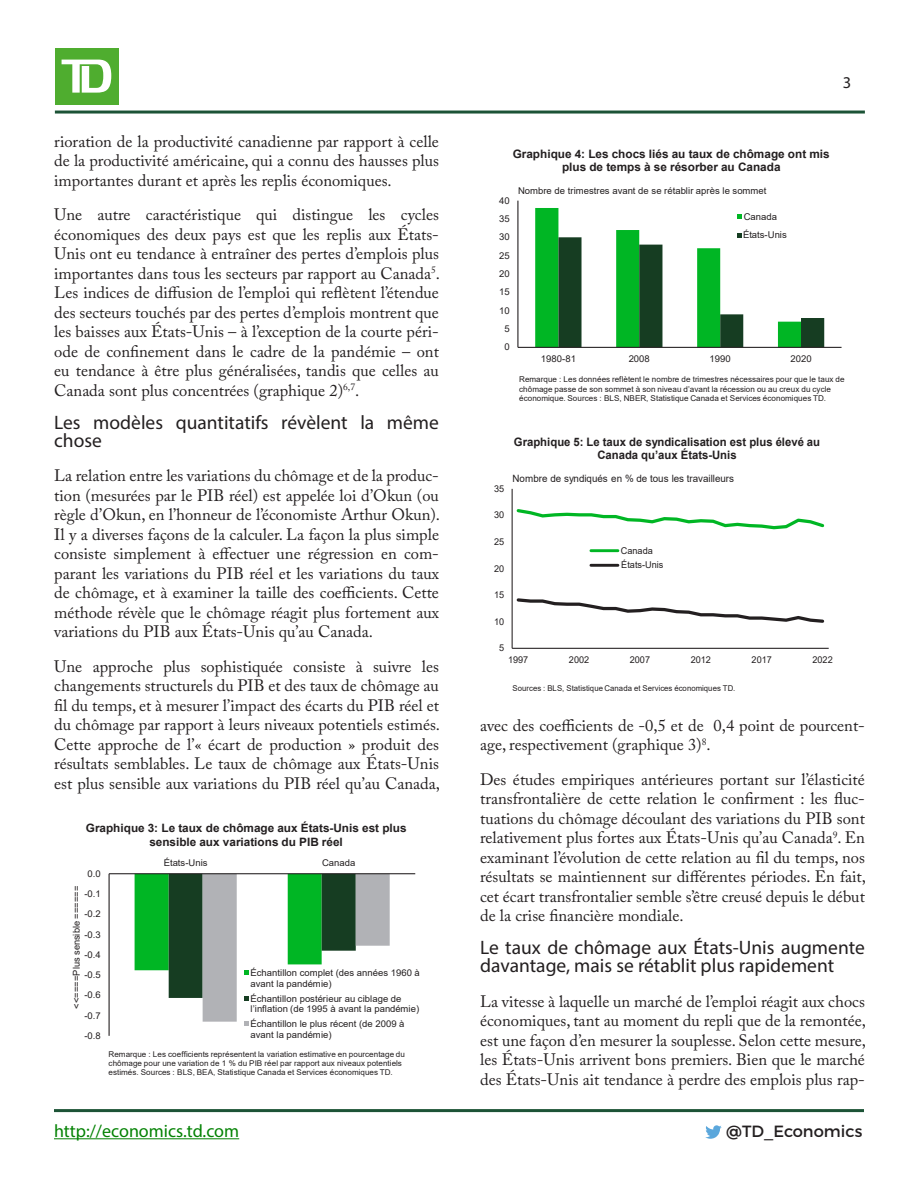
<style>
.page{position:relative;width:918px;height:1188px;background:#fff}
.page>*{position:absolute;margin:0;border:0;box-sizing:border-box;transform-origin:0 0}
.Subtitle{font:19.5px/18px "Myriad Pro";color:#231f20}
.t1{font:18px "Myriad Pro";color:#038203}
.Paragraph{font:16.5px/19.5px "Adobe Caslon Pro";color:#231f20;text-align:justify}
.t2{font:16.5px "Myriad Pro";color:#231f20}
.t3{font:16.2px "Montserrat";color:#231f20}
.t4{font:700 11.7px/13.2px "Arial";color:#231f20;text-align:center}
.t5{font:700 11.55px/13px "Arial";color:#231f20;text-align:center}
.t6{font:10.05px "Arial";letter-spacing:-.005em;color:#231f20}
.t7{font:9.45px "Arial";color:#231f20}
.t8{font:9.3px/10.6px "Arial";color:#231f20}
.t9{font:7.95px/9px "Arial";letter-spacing:.01em;color:#231f20}
</style>
<div class="page">
<hr style="left:55px;top:111px;width:810px;height:3px;background:#1c5336">
<div style="left:55px;top:48px;width:63px;height:57px;background:#4fad2f"></div>
<svg style="left:62px;top:60px;width:49px;height:33px"></svg>
<svg style="left:705px;top:1125px;width:17px;height:14px"></svg>
<hr style="left:54px;top:1138px;width:185px;height:1px;background:#038203">
<hr style="left:54px;top:1109px;width:810px;height:3px;background:#1c5336">
<hr style="left:109px;top:874px;width:1px;height:162px;background:#231f20">
<hr style="left:109px;top:873px;width:306px;height:1px;background:#231f20">
<svg style="left:135px;top:874px;width:255px;height:152px"></svg>
<hr style="left:517px;top:201px;width:1px;height:146px;background:#231f20">
<hr style="left:518px;top:347px;width:324px;height:1px;background:#231f20">
<svg style="left:535px;top:208px;width:289px;height:139px"></svg>
<div style="left:743px;top:229px;width:59px;height:19px;background:#fff"></div>
<hr style="left:512px;top:489px;width:1px;height:159px;background:#231f20">
<hr style="left:512px;top:648px;width:317px;height:1px;background:#231f20">
<svg style="left:516px;top:509px;width:309px;height:21px"></svg>
<svg style="left:516px;top:598px;width:309px;height:25px"></svg>
<hr style="left:591px;top:549px;width:27px;height:3px;background:#00b624">
<hr style="left:591px;top:564px;width:27px;height:3px;background:#231f20">
<p class="Paragraph" style="left:54px;top:131px;width:386px">rioration de la productivité canadienne par rapport à celle de la productivité américaine, qui a connu des hausses plus importantes durant et après les replis économiques.</p>
<p class="Paragraph" style="left:54px;top:205px;width:387px">Une autre caractéristique qui distingue les cycles économiques des deux pays est que les replis aux États-Unis ont eu tendance à entraîner des pertes d’emplois plus importantes dans tous les secteurs par rapport au Canada<sup>5</sup>.<br>Les indices de diffusion de l’emploi qui reflètent l’étendue des secteurs touchés par des pertes d’emplois montrent que les baisses aux États-Unis – à l’exception de la courte péri&shy;ode de confinement dans le cadre de la pandémie – ont eu tendance à être plus généralisées, tandis que celles au Canada sont plus concentrées (graphique 2)<sup>6,7</sup>.</p>
<p class="Subtitle" style="left:54px;top:413px;width:386px">Les modèles quantitatifs révèlent la même chose</p>
<p class="Paragraph" style="left:54px;top:466px;width:387px">La relation entre les variations du chômage et de la produc&shy;tion (mesurées par le PIB réel) est appelée loi d’Okun (ou règle d’Okun, en l’honneur de l’économiste Arthur Okun).<br>Il y a diverses façons de la calculer. La façon la plus simple consiste simplement à effectuer une régression en com&shy;parant les variations du PIB réel et les variations du taux de chômage, et à examiner la taille des coefficients. Cette méthode révèle que le chômage réagit plus fortement aux variations du PIB aux États-Unis qu’au Canada.</p>
<p class="Paragraph" style="left:54px;top:656px;width:387px">Une approche plus sophistiquée consiste à suivre les changements structurels du PIB et des taux de chômage au fil du temps, et à mesurer l’impact des écarts du PIB réel et du chômage par rapport à leurs niveaux potentiels estimés.<br>Cette approche de l’« écart de production » produit des résultats semblables. Le taux de chômage aux États-Unis est plus sensible aux variations du PIB réel qu’au Canada,</p>
<p class="t5" style="left:86px;top:822px;width:322px">Graphique 3: Le taux de chômage aux États-Unis est plus sensible aux variations du PIB réel</p>
<p class="t8" style="left:88px;top:868px;width:15px">0.0</p>
<p class="t7" style="left:70px;top:1009px;width:124px;rotate:-90deg">&lt;&lt;====Plus sensible ======</p>
<p class="t8" style="left:85px;top:888px;width:18px">-0.1</p>
<p class="t8" style="left:85px;top:909px;width:18px">-0.2</p>
<p class="t8" style="left:85px;top:929px;width:18px">-0.3</p>
<p class="t8" style="left:85px;top:949px;width:18px">-0.4</p>
<p class="t8" style="left:85px;top:969px;width:18px">-0.5</p>
<p class="t8" style="left:85px;top:990px;width:18px">-0.6</p>
<p class="t8" style="left:85px;top:1010px;width:18px">-0.7</p>
<p class="t8" style="left:85px;top:1030px;width:18px">-0.8</p>
<p class="t8" style="left:164px;top:857px;width:45px">États-Unis</p>
<p class="t8" style="left:322px;top:857px;width:35px">Canada</p>
<p class="t8" style="left:251px;top:967px;width:171px">Échantillon complet (des années 1960 à avant la pandémie)</p>
<p class="t8" style="left:251px;top:993px;width:170px">Échantillon postérieur au ciblage de l’inflation (de 1995 à avant la pandémie)</p>
<p class="t8" style="left:251px;top:1018px;width:156px">Échantillon le plus récent (de 2009 à avant la pandémie)</p>
<p class="t9" style="left:109px;top:1049px;width:298px">Remarque : Les coefficients représentent la variation estimative en pourcentage du chômage pour une variation de 1 % du PIB réel par rapport aux niveaux potentiels estimés. Sources : BLS, BEA, Statistique Canada et Services économiques TD.</p>
<p class="t2" style="left:843px;top:72px;width:10px">3</p>
<p class="t4" style="left:513px;top:147px;width:319px">Graphique 4: Les chocs liés au taux de chômage ont mis plus de temps à se résorber au Canada</p>
<p class="t8" style="left:499px;top:195px;width:12px">40</p>
<p class="t8" style="left:499px;top:213px;width:12px">35</p>
<p class="t8" style="left:499px;top:232px;width:12px">30</p>
<p class="t8" style="left:499px;top:250px;width:12px">25</p>
<p class="t8" style="left:499px;top:268px;width:12px">20</p>
<p class="t8" style="left:499px;top:287px;width:12px">15</p>
<p class="t8" style="left:499px;top:305px;width:12px">10</p>
<p class="t8" style="left:504px;top:323px;width:7px">5</p>
<p class="t8" style="left:504px;top:342px;width:7px">0</p>
<p class="t8" style="left:518px;top:185px;width:250px">Nombre de trimestres avant de se rétablir après le sommet</p>
<p class="t8" style="left:744px;top:207px;width:59px;line-height:18.6px">Canada<br>Uni ed States</p>
<p class="t8" style="left:743px;top:230px;width:45px">États-Unis</p>
<p class="t8" style="left:541px;top:353px;width:37px">1980-81</p>
<p class="t8" style="left:629px;top:353px;width:23px">2008</p>
<p class="t8" style="left:710px;top:353px;width:23px">1990</p>
<p class="t8" style="left:791px;top:353px;width:23px">2020</p>
<p class="t9" style="left:519px;top:375px;width:327px">Remarque : Les données reflètent le nombre de trimestres nécessaires pour que le taux de chômage passe de son sommet à son niveau d’avant la récession ou au creux du cycle économique. Sources : BLS, NBER, Statistique Canada et Services économiques TD.</p>
<p class="t8" style="left:494px;top:483px;width:12px">35</p>
<p class="t8" style="left:494px;top:510px;width:12px">30</p>
<p class="t8" style="left:494px;top:536px;width:12px">25</p>
<p class="t8" style="left:494px;top:563px;width:12px">20</p>
<p class="t8" style="left:494px;top:590px;width:12px">15</p>
<p class="t8" style="left:494px;top:616px;width:12px">10</p>
<p class="t8" style="left:499px;top:643px;width:7px">5</p>
<p class="t5" style="left:514px;top:435px;width:308px">Graphique 5: Le taux de syndicalisation est plus élevé au<br>Canada qu’aux États-Unis</p>
<p class="t6" style="left:513px;top:472px;width:223px">Nombre de syndiqués en % de tous les travailleurs</p>
<p class="t8" style="left:621px;top:543px;width:56px;line-height:14.5px">Canada<br>Uni ed States</p>
<p class="t8" style="left:621px;top:559px;width:44px">États-Unis</p>
<p class="t8" style="left:508px;top:654px;width:22px">1997</p>
<p class="t8" style="left:569px;top:654px;width:22px">2002</p>
<p class="t8" style="left:630px;top:654px;width:22px">2007</p>
<p class="t8" style="left:691px;top:654px;width:22px">2012</p>
<p class="t8" style="left:752px;top:654px;width:22px">2017</p>
<p class="t8" style="left:813px;top:654px;width:22px">2022</p>
<p class="t9" style="left:513px;top:684px;width:224px">Sources : BLS, Statistique Canada et Services économiques TD.</p>
<p class="Paragraph" style="left:480px;top:715px;width:386px">avec des coefficients de -0,5 et de 0,4 point de pourcent&shy;age, respectivement (graphique 3)<sup>8</sup>.</p>
<p class="Paragraph" style="left:480px;top:769px;width:387px">Des études empiriques antérieures portant sur l’élasticité transfrontalière de cette relation le confirment : les fluc&shy;tuations du chômage découlant des variations du PIB sont relativement plus fortes aux États-Unis qu’au Canada<sup>9</sup>. En examinant l’évolution de cette relation au fil du temps, nos résultats se maintiennent sur différentes périodes. En fait, cet écart transfrontalier semble s’être creusé depuis le début de la crise financière mondiale.</p>
<p class="Subtitle" style="left:480px;top:938px;width:386px">Le taux de chômage aux États-Unis augmente davantage, mais se rétablit plus rapidement</p>
<p class="Paragraph" style="left:480px;top:991px;width:387px">La vitesse à laquelle un marché de l’emploi réagit aux chocs économiques, tant au moment du repli que de la remontée, est une façon d’en mesurer la souplesse. Selon cette mesure, les États-Unis arrivent bons premiers. Bien que le marché des États-Unis ait tendance à perdre des emplois plus rap-</p>
<p class="t1" style="left:54px;top:1120px;width:187px">http://economics.td.com</p>
<p class="t3" style="left:726px;top:1121px;width:138px">@TD_Economics</p>
</div>
